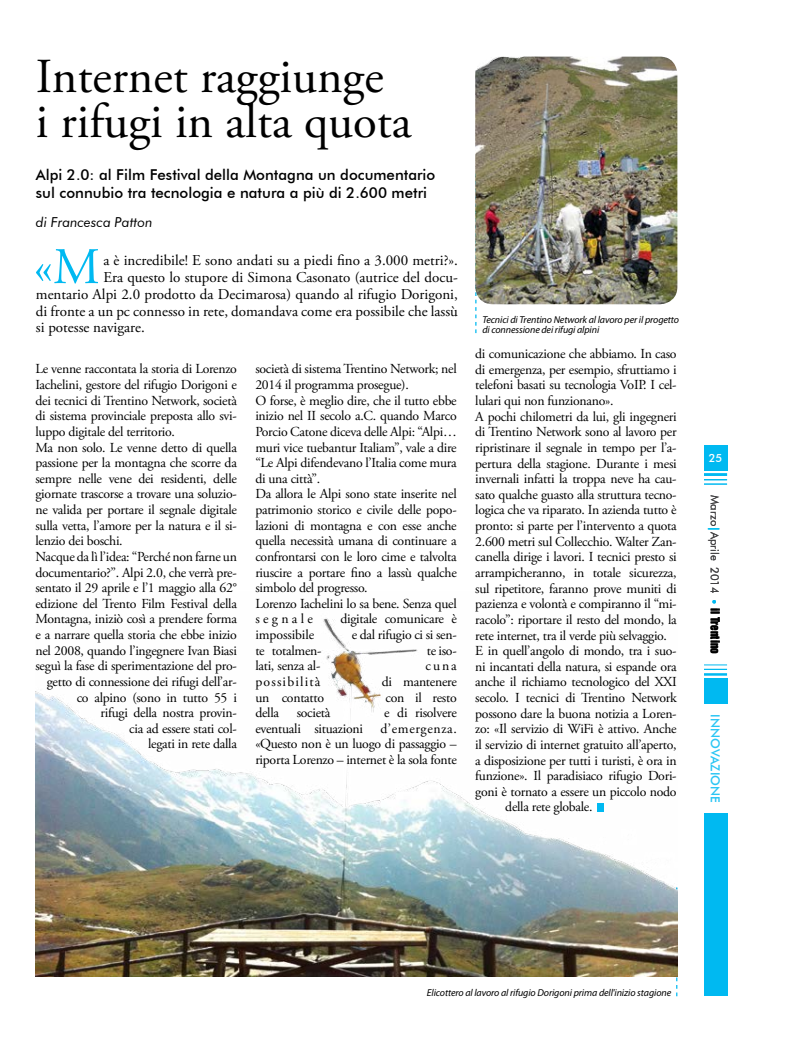
<style>
.page{position:relative;width:798px;height:1053px;background:#fff}
.page>*{position:absolute;margin:0;border:0;box-sizing:border-box;transform-origin:0 0}
.t1{font:51.25px "Adobe Garamond Pro";color:#00b9f1}
.t2{font:48.75px/45px "Adobe Garamond Pro";color:#000}
.t3{font:15px "Adobe Garamond Pro";color:#000}
.t4{font:500 15px/18px "Futura BT";color:#000}
.t5{font:13.75px/15.6px "Adobe Garamond Pro";letter-spacing:-.02em;color:#000}
.t6{font:italic 13.75px "Futura BT";color:#000}
.t7{font:13.75px "Adobe Garamond Pro";letter-spacing:.085em;color:#000}
.t8{font:500 12.5px "Futura BT";color:#2ac5f4}
.t9{font:11.25px "Futura BT";color:#414042}
.t10{font:500 11.25px "Futura BT";color:#fff}
.t11{font:italic 10px/10px "Myriad Pro";letter-spacing:-.01em;color:#000}
.s1{font-weight:700;color:#00bff3}
.s2{font-family:"Museo 300";font-size:12.5px;color:#00b9f1}
.s3{font-family:"Helvetica Inserat";color:#000}
</style>
<div class="page">
<hr style="left:703px;top:673px;width:23px;height:2px;background:#00b9f1">
<hr style="left:703px;top:668px;width:23px;height:2px;background:#00b9f1">
<svg style="left:704px;top:664px;width:22px;height:1px"></svg>
<div style="left:703px;top:678px;width:23px;height:25px;background:#00b9f1"></div>
<div style="left:703px;top:813px;width:23px;height:183px;background:#00b9f1"></div>
<div style="left:703px;top:445px;width:23px;height:25px;background:#00b9f1"></div>
<hr style="left:703px;top:473px;width:23px;height:3px;background:#00b9f1">
<svg style="left:704px;top:479px;width:22px;height:5px"></svg>
<svg style="left:676px;top:976px;width:1px;height:20px"></svg>
<img style="left:36px;top:618px;width:641px;height:358px">
<div style="left:597px;top:803px;width:6px;height:8px;background:#00b9f1"></div>
<svg style="left:475px;top:307px;width:1px;height:26px"></svg>
<img style="left:475px;top:57px;width:202px;height:247px">
<h2 class="t2" style="left:36px;top:56px;width:377px">Internet raggiunge<br>i rifugi in alta quota</h2>
<p class="t4" style="left:36px;top:165px;width:401px">Alpi 2.0: al Film Festival della Montagna un documentario sul connubio tra tecnologia e natura a più di 2.600 metri</p>
<p class="t6" style="left:36px;top:214px;width:118px">di Francesca Patton</p>
<p class="t3" style="left:103px;top:251px;width:356px">a è incredibile! E sono andati su a piedi fino a 3.000 metri?».</p>
<p class="t3" style="left:103px;top:268px;width:356px">Era questo lo stupore di Simona Casonato (autrice del docu-</p>
<p class="t3" style="left:36px;top:285px;width:423px">mentario Alpi 2.0 prodotto da Decimarosa) quando al rifugio Dorigoni,</p>
<p class="t3" style="left:36px;top:302px;width:423px">di fronte a un pc connesso in rete, domandava come era possibile che lassù</p>
<p class="t3" style="left:36px;top:319px;width:110px">si potesse navigare.</p>
<p class="t5" style="left:255px;top:361px;width:203px">società di sistema Trentino Network; nel 2014 il programma prosegue).<br>O forse, è meglio dire, che il tutto ebbe inizio nel II secolo a.C. quando Marco Porcio Catone diceva delle Alpi: “Alpi… muri vice tuebantur Italiam”, vale a dire “Le Alpi difendevano l’Italia come mura di una città”.<br>Da allora le Alpi sono state inserite nel patrimonio storico e civile delle popo&shy;lazioni di montagna e con esse anche quella necessità umana di continuare a confrontarsi con le loro cime e talvolta riuscire a portare fino a lassù qualche simbolo del progresso.<br>Lorenzo Iachelini lo sa bene. Senza quel segnale</p>
<h1 class="t1" style="left:34px;top:236px;width:68px">«M</h1>
<p class="t5" style="left:35px;top:361px;width:203px">Le venne raccontata la storia di Lorenzo</p>
<p class="t5" style="left:35px;top:377px;width:203px">Iachelini, gestore del rifugio Dorigoni e</p>
<p class="t5" style="left:35px;top:393px;width:203px">dei tecnici di Trentino Network, società</p>
<p class="t5" style="left:35px;top:408px;width:203px">di sistema provinciale preposta allo svi-</p>
<p class="t5" style="left:35px;top:424px;width:141px">luppo digitale del territorio.</p>
<p class="t5" style="left:35px;top:440px;width:203px">Ma non solo. Le venne detto di quella</p>
<p class="t5" style="left:35px;top:455px;width:203px">passione per la montagna che scorre da</p>
<p class="t5" style="left:35px;top:471px;width:203px">sempre nelle vene dei residenti, delle</p>
<p class="t5" style="left:35px;top:486px;width:203px">giornate trascorse a trovare una soluzio-</p>
<p class="t5" style="left:35px;top:502px;width:203px">ne valida per portare il segnale digitale</p>
<p class="t5" style="left:35px;top:518px;width:203px">sulla vetta, l’amore per la natura e il si-</p>
<p class="t5" style="left:35px;top:533px;width:89px">lenzio dei boschi.</p>
<p class="t5" style="left:35px;top:549px;width:203px">Nacque da lì l’idea: “Perché non farne un</p>
<p class="t5" style="left:35px;top:565px;width:203px">documentario?”. Alpi 2.0, che verrà pre-</p>
<p class="t5" style="left:35px;top:580px;width:203px">sentato il 29 aprile e l’1 maggio alla 62°</p>
<p class="t5" style="left:35px;top:596px;width:203px">edizione del Trento Film Festival della</p>
<p class="t5" style="left:35px;top:611px;width:203px">Montagna, iniziò così a prendere forma</p>
<p class="t5" style="left:35px;top:627px;width:203px">e a narrare quella storia che ebbe inizio</p>
<p class="t5" style="left:35px;top:643px;width:203px">nel 2008, quando l’ingegnere Ivan Biasi</p>
<p class="t5" style="left:35px;top:658px;width:203px">seguì la fase di sperimentazione del pro-</p>
<p class="t5" style="left:47px;top:674px;width:192px">getto di connessione dei rifugi dell’ar-</p>
<p class="t5" style="left:77px;top:689px;width:161px">co alpino (sono in tutto 55 i</p>
<p class="t5" style="left:100px;top:705px;width:138px">rifugi della nostra provin-</p>
<p class="t5" style="left:129px;top:721px;width:109px">cia ad essere stati col-</p>
<p class="t5" style="left:148px;top:736px;width:90px">legati in rete dalla</p>
<p class="t5" style="left:340px;top:611px;width:118px">digitale comunicare è</p>
<p class="t5" style="left:255px;top:627px;width:60px">impossibile</p>
<p class="t5" style="left:351px;top:627px;width:107px">e dal rifugio ci si sen-</p>
<p class="t5" style="left:255px;top:643px;width:68px">te totalmen-</p>
<p class="t5" style="left:426px;top:643px;width:32px">te iso-</p>
<p class="t5" style="left:255px;top:658px;width:66px">lati, senza al-</p>
<p class="t5" style="left:425px;top:658px;width:33px">cuna</p>
<p class="t7" style="left:255px;top:673px;width:67px">possibilità</p>
<p class="t5" style="left:381px;top:674px;width:77px">di mantenere</p>
<p class="t5" style="left:255px;top:689px;width:70px">un contatto</p>
<p class="t5" style="left:385px;top:689px;width:73px">con il resto</p>
<p class="t5" style="left:255px;top:705px;width:25px">della</p>
<p class="t5" style="left:296px;top:705px;width:35px">società</p>
<p class="t5" style="left:384px;top:705px;width:74px">e di risolvere</p>
<p class="t5" style="left:255px;top:721px;width:109px">eventuali situazioni</p>
<p class="t5" style="left:255px;top:721px;width:203px;text-align:justify;text-indent:125px">d’emergenza. «Questo non è un luogo di passaggio – riporta Lorenzo – internet è la sola fonte</p>
<p class="t11" style="left:482px;top:314px;width:198px">Tecnici di Trentino Network al lavoro per il progetto di connessione dei rifugi alpini</p>
<p class="t5" style="left:475px;top:346px;width:203px">di comunicazione che abbiamo. In caso</p>
<p class="t5" style="left:475px;top:362px;width:203px">di emergenza, per esempio, sfruttiamo i</p>
<p class="t5" style="left:475px;top:378px;width:203px">telefoni basati su tecnologia VoIP. I cel-</p>
<p class="t5" style="left:475px;top:393px;width:140px">lulari qui non funzionano».</p>
<p class="t5" style="left:475px;top:409px;width:203px">A pochi chilometri da lui, gli ingegneri</p>
<p class="t5" style="left:475px;top:424px;width:203px">di Trentino Network sono al lavoro per</p>
<p class="t5" style="left:475px;top:440px;width:203px">ripristinare il segnale in tempo per l’a-</p>
<p class="t5" style="left:475px;top:456px;width:203px">pertura della stagione. Durante i mesi</p>
<p class="t5" style="left:475px;top:471px;width:203px">invernali infatti la troppa neve ha cau-</p>
<p class="t5" style="left:475px;top:487px;width:203px">sato qualche guasto alla struttura tecno-</p>
<p class="t5" style="left:475px;top:502px;width:203px">logica che va riparato. In azienda tutto è</p>
<p class="t5" style="left:475px;top:518px;width:203px">pronto: si parte per l’intervento a quota</p>
<p class="t5" style="left:475px;top:534px;width:203px">2.600 metri sul Collecchio. Walter Zan-</p>
<p class="t5" style="left:475px;top:549px;width:203px">canella dirige i lavori. I tecnici presto si</p>
<p class="t5" style="left:475px;top:565px;width:203px">arrampicheranno, in totale sicurezza,</p>
<p class="t5" style="left:475px;top:581px;width:203px">sul ripetitore, faranno prove muniti di</p>
<p class="t5" style="left:475px;top:596px;width:203px">pazienza e volontà e compiranno il “mi-</p>
<p class="t5" style="left:475px;top:612px;width:203px">racolo”: riportare il resto del mondo, la</p>
<p class="t5" style="left:475px;top:627px;width:193px">rete internet, tra il verde più selvaggio.</p>
<p class="t5" style="left:475px;top:643px;width:203px">E in quell’angolo di mondo, tra i suo-</p>
<p class="t5" style="left:475px;top:659px;width:203px">ni incantati della natura, si espande ora</p>
<p class="t5" style="left:475px;top:674px;width:203px">anche il richiamo tecnologico del XXI</p>
<p class="t5" style="left:475px;top:690px;width:203px">secolo. I tecnici di Trentino Network</p>
<p class="t5" style="left:475px;top:706px;width:203px">possono dare la buona notizia a Loren-</p>
<p class="t5" style="left:475px;top:721px;width:203px">zo: «Il servizio di WiFi è attivo. Anche</p>
<p class="t5" style="left:475px;top:737px;width:203px">il servizio di internet gratuito all’aperto,</p>
<p class="t5" style="left:475px;top:752px;width:203px">a disposizione per tutti i turisti, è ora in</p>
<p class="t5" style="left:475px;top:768px;width:203px">funzione». Il paradisiaco rifugio Dori-</p>
<p class="t5" style="left:475px;top:784px;width:203px">goni è tornato a essere un piccolo nodo</p>
<p class="t5" style="left:505px;top:799px;width:89px">della rete globale.</p>
<p class="t10" style="left:708px;top:451px;width:15px">25</p>
<p class="t9" style="left:721px;top:495px;width:160px;rotate:90deg">Marzo<span class="s1">|</span>Aprile 2014 <span class="s2">•</span> <span class="s3">il Trentino</span></p>
<p class="t8" style="left:722px;top:714px;width:90px;rotate:90deg">INNOVAZIONE</p>
<p class="t11" style="left:426px;top:987px;width:246px">Elicottero al lavoro al rifugio Dorigoni prima dell'inizio stagione</p>
</div>
